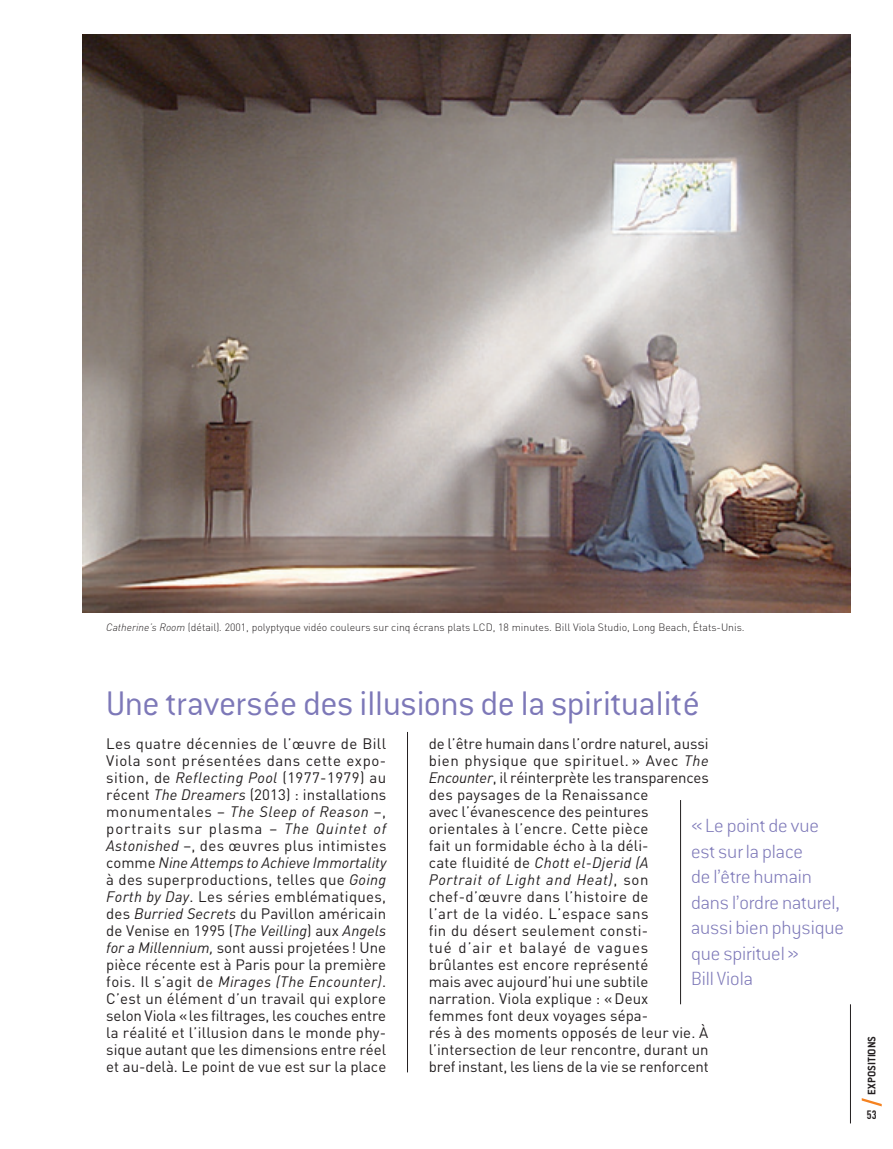
<style>
.page{position:relative;width:893px;height:1149px;background:#fff}
.page>*{position:absolute;margin:0;border:0;box-sizing:border-box;transform-origin:0 0}
.t1{font:300 37.5px "Conduit ITC";letter-spacing:-.015em;color:#7d78b8}
.t2{font:200 21px/25.5px "Conduit ITC";letter-spacing:-.005em;color:#7d78b8}
.t3{font:15px/17px "DIN";letter-spacing:.005em;color:#231f20}
.t4{font:700 12px "Conduit ITC";color:#231f20}
.t5{font:700 12px "DIN Cond";color:#231f20}
.t6{font:300 10.5px "DIN";color:#231f20}
.s1{font-style:italic}
</style>
<div class="page">
<hr style="left:850px;top:1003px;width:1px;height:120px;background:#231f20">
<svg style="left:862px;top:1098px;width:20px;height:8px"></svg>
<hr style="left:407px;top:731px;width:1px;height:340px;background:#231f20">
<img style="left:83px;top:34px;width:767px;height:578px">
<hr style="left:680px;top:799px;width:1px;height:204px;background:#231f20">
<p class="t6" style="left:106px;top:620px;width:640px"><span class="s1">Catherine’s Room</span> (détail)<span class="s1">.</span> 2001, polyptyque vidéo couleurs sur cinq écrans plats LCD, 18 minutes. Bill Viola Studio, Long Beach, États-Unis.</p>
<h1 class="t1" style="left:106px;top:680px;width:595px">Une traversée des illusions de la spiritualité</h1>
<p class="t3" style="left:106px;top:734px;width:282px;text-align:justify">Les quatre décennies de l’œuvre de Bill Viola sont présentées dans cette expo&shy;sition, de <span class="s1">Reflecting Pool</span> (1977-1979) au récent <span class="s1">The Dreamers</span> (2013) : installations monumentales – <span class="s1">The Sleep of Reason</span> –, portraits sur plasma – <span class="s1">The Quintet of Astonished</span> –, des œuvres plus intimistes comme <span class="s1">Nine Attemps to Achieve Immortality </span>à des superproductions, telles que <span class="s1">Going Forth by Day</span>. Les séries emblématiques, des <span class="s1">Burried Secrets</span> du Pavillon américain de Venise en 1995 (<span class="s1">The Veilling</span>) aux <span class="s1">Angels for a Millennium,</span> sont aussi projetées ! Une pièce récente est à Paris pour la première fois. Il s’agit de <span class="s1">Mirages (The Encounter)</span>.<br>C’est un élément d’un travail qui explore selon Viola «les filtrages, les couches entre la réalité et l’illusion dans le monde phy&shy;sique autant que les dimensions entre réel et au-delà. Le point de vue est sur la place</p>
<p class="t3" style="left:429px;top:734px;width:282px">de l’être humain dans l’ordre naturel, aussi bien physique que spirituel. » Avec <span class="s1">The Encounter</span>, il réinterprète les transparences des paysages de la Renaissance<br>avec l’évanescence des peintures orientales à l’encre. Cette pièce<br>fait un formidable écho à la déli-<br>cate fluidité de <span class="s1">Chott el-Djerid (A<br>Portrait of Light and Heat)</span>, son chef-d’œuvre dans l’histoire de<br>l’art de la vidéo. L’espace sans<br>fin du désert seulement consti-<br>tué d’air et balayé de vagues brûlantes est encore représenté<br>mais avec aujourd’hui une subtile narration. Viola explique : «Deux<br>femmes font deux voyages sépa-<br>rés à des moments opposés de leur vie. À l’intersection de leur rencontre, durant un bref instant, les liens de la vie se renforcent</p>
<h2 class="t2" style="left:691px;top:812px;width:155px">«Le point de vue est sur la place<br>de l’être humain dans l’ordre naturel, aussi bien physique que spirituel»<br>Bill Viola</h2>
<p class="t4" style="left:864px;top:1094px;width:59px;rotate:-90deg">Expositions</p>
<p class="t5" style="left:867px;top:1107px;width:11px">53</p>
</div>
